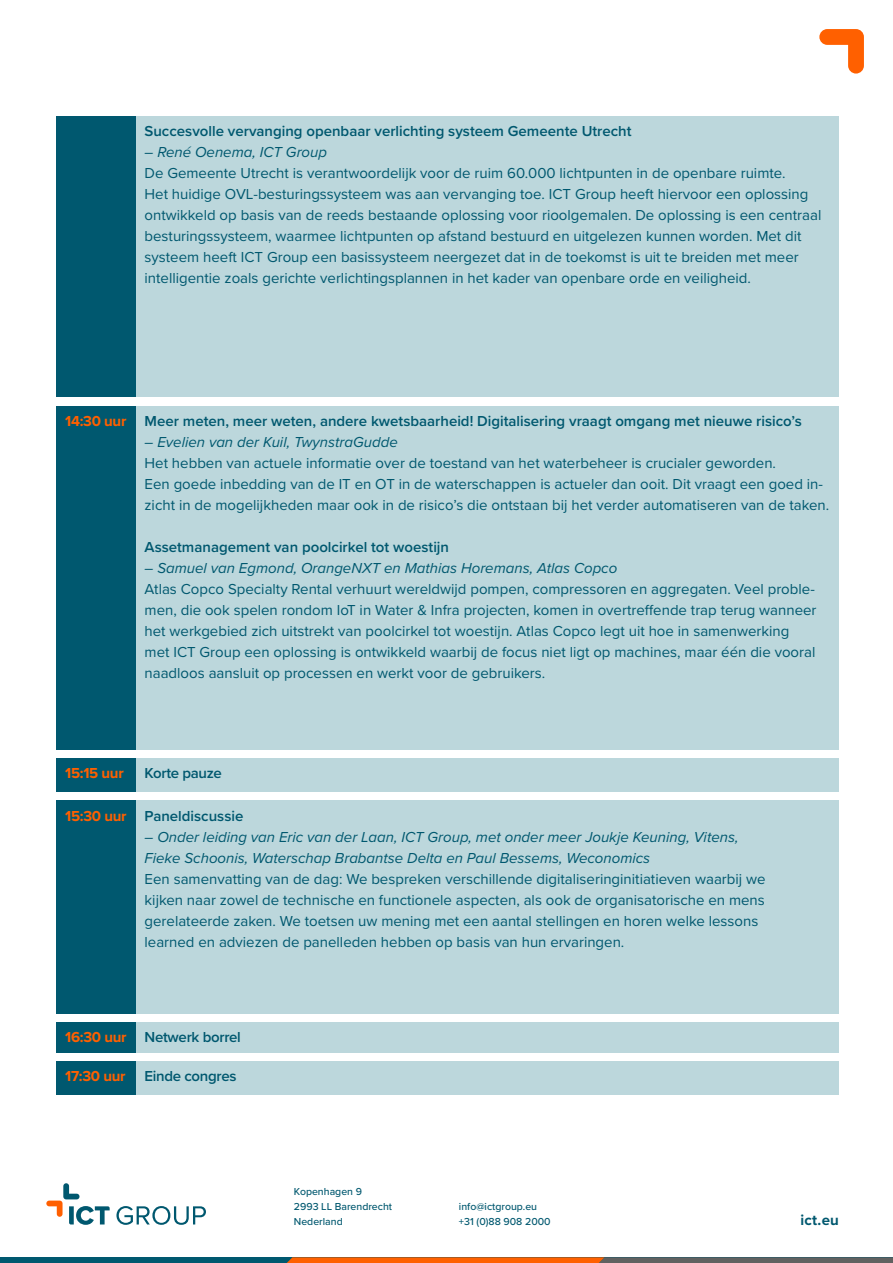
<style>
.page{position:relative;width:893px;height:1263px;background:#fff}
.page>*{position:absolute;margin:0;border:0;box-sizing:border-box;transform-origin:0 0}
.t1{font:15px/21px "Proxima Nova";color:#00586f}
.t2{font:italic 15px/21px "Proxima Nova";color:#00586f}
.t3{font:600 15px "Proxima Nova";color:#00586f}
.t4{font:600 15px "Proxima Nova";letter-spacing:-.02em;color:#00586f}
.t5{font:700 15px "Proxima Nova";letter-spacing:-.02em;color:#ff6000}
.t6{font:700 15px "Proxima Nova";color:#00586f}
.t7{font:500 10.5px/15px "Proxima Nova";color:#00586f}
.s1{font-weight:700;color:#ff6000}
</style>
<div class="page">
<svg style="left:819px;top:29px;width:45px;height:45px"></svg>
<div style="left:0;top:1257px;width:893px;height:6px;background:#00586f"></div>
<svg style="left:287px;top:1257px;width:606px;height:6px;background:#a75f32"></svg>
<svg style="left:116px;top:1206px;width:90px;height:19px"></svg>
<svg style="left:46px;top:1183px;width:64px;height:42px"></svg>
<div style="left:136px;top:116px;width:703px;height:281px;background:#bcd7dc"></div>
<div style="left:57px;top:116px;width:79px;height:281px;background:#00586f"></div>
<div style="left:57px;top:801px;width:79px;height:213px;background:#00586f"></div>
<div style="left:136px;top:801px;width:703px;height:213px;background:#bcd7dc"></div>
<div style="left:57px;top:758px;width:79px;height:34px;background:#00586f"></div>
<div style="left:57px;top:1022px;width:79px;height:30px;background:#00586f"></div>
<div style="left:57px;top:1061px;width:79px;height:34px;background:#00586f"></div>
<div style="left:136px;top:1022px;width:703px;height:30px;background:#bcd7dc"></div>
<div style="left:136px;top:1061px;width:703px;height:34px;background:#bcd7dc"></div>
<div style="left:136px;top:758px;width:703px;height:34px;background:#bcd7dc"></div>
<div style="left:57px;top:406px;width:79px;height:344px;background:#00586f"></div>
<div style="left:136px;top:406px;width:703px;height:344px;background:#bcd7dc"></div>
<p class="t3" style="left:145px;top:120px;width:488px">Succesvolle vervanging openbaar verlichting systeem Gemeente Utrecht</p>
<p class="t2" style="left:145px;top:141px;width:184px">– René Oenema, ICT Group</p>
<p class="t1" style="left:145px;top:162px;width:678px">De Gemeente Utrecht is verantwoordelijk voor de ruim 60.000 lichtpunten in de openbare ruimte.<br>Het huidige OVL-besturingssysteem was aan vervanging toe. ICT Group heeft hiervoor een oplossing ontwikkeld op basis van de reeds bestaande oplossing voor rioolgemalen. De oplossing is een centraal besturingssysteem, waarmee lichtpunten op afstand bestuurd en uitgelezen kunnen worden. Met dit systeem heeft ICT Group een basissysteem neergezet dat in de toekomst is uit te breiden met meer intelligentie zoals gerichte verlichtingsplannen in het kader van openbare orde en veiligheid.</p>
<p class="t3" style="left:65px;top:410px;width:738px"><span class="s1">14:30 uur</span> Meer meten, meer weten, andere kwetsbaarheid! Digitalisering vraagt omgang met nieuwe risico’s</p>
<p class="t2" style="left:145px;top:431px;width:255px">– Evelien van der Kuil, TwynstraGudde</p>
<p class="t1" style="left:145px;top:452px;width:686px">Het hebben van actuele informatie over de toestand van het waterbeheer is crucialer geworden.<br>Een goede inbedding van de IT en OT in de waterschappen is actueler dan ooit. Dit vraagt een goed in&shy;zicht in de mogelijkheden maar ook in de risico’s die ontstaan bij het verder automatiseren van de taken.</p>
<p class="t3" style="left:145px;top:536px;width:306px">Assetmanagement van poolcirkel tot woestijn</p>
<p class="t2" style="left:145px;top:557px;width:474px">– Samuel van Egmond, OrangeNXT en Mathias Horemans, Atlas Copco</p>
<p class="t1" style="left:145px;top:578px;width:673px">Atlas Copco Specialty Rental verhuurt wereldwijd pompen, compressoren en aggregaten. Veel proble&shy;men, die ook spelen rondom IoT in Water &amp; Infra projecten, komen in overtreffende trap terug wanneer het werkgebied zich uitstrekt van poolcirkel tot woestijn. Atlas Copco legt uit hoe in samenwerking met ICT Group een oplossing is ontwikkeld waarbij de focus niet ligt op machines, maar één die vooral naadloos aansluit op processen en werkt voor de gebruikers.</p>
<p class="t5" style="left:65px;top:762px;width:60px">15:15 uur</p>
<p class="t4" style="left:145px;top:762px;width:79px">Korte pauze</p>
<p class="t3" style="left:65px;top:805px;width:180px"><span class="s1">15:30 uur</span> Paneldiscussie</p>
<p class="t2" style="left:145px;top:826px;width:595px">– Onder leiding van Eric van der Laan, ICT Group, met onder meer Joukje Keuning, Vitens,<br>Fieke Schoonis, Waterschap Brabantse Delta en Paul Bessems, Weconomics</p>
<p class="t1" style="left:145px;top:868px;width:622px">Een samenvatting van de dag: We bespreken verschillende digitaliseringinitiatieven waarbij we kijken naar zowel de technische en functionele aspecten, als ook de organisatorische en mens gerelateerde zaken. We toetsen uw mening met een aantal stellingen en horen welke lessons learned en adviezen de panelleden hebben op basis van hun ervaringen.</p>
<p class="t5" style="left:65px;top:1026px;width:63px">16:30 uur</p>
<p class="t5" style="left:65px;top:1065px;width:62px">17:30 uur</p>
<p class="t4" style="left:145px;top:1026px;width:98px">Netwerk borrel</p>
<p class="t4" style="left:145px;top:1065px;width:93px">Einde congres</p>
<p class="t7" style="left:294px;top:1184px;width:100px">Kopenhagen 9<br>2993 LL Barendrecht<br>Nederland</p>
<p class="t7" style="left:459px;top:1199px;width:93px">info@ictgroup.eu +31 (0)88 908 2000</p>
<p class="t6" style="left:800px;top:1209px;width:40px">ict.eu</p>
</div>
